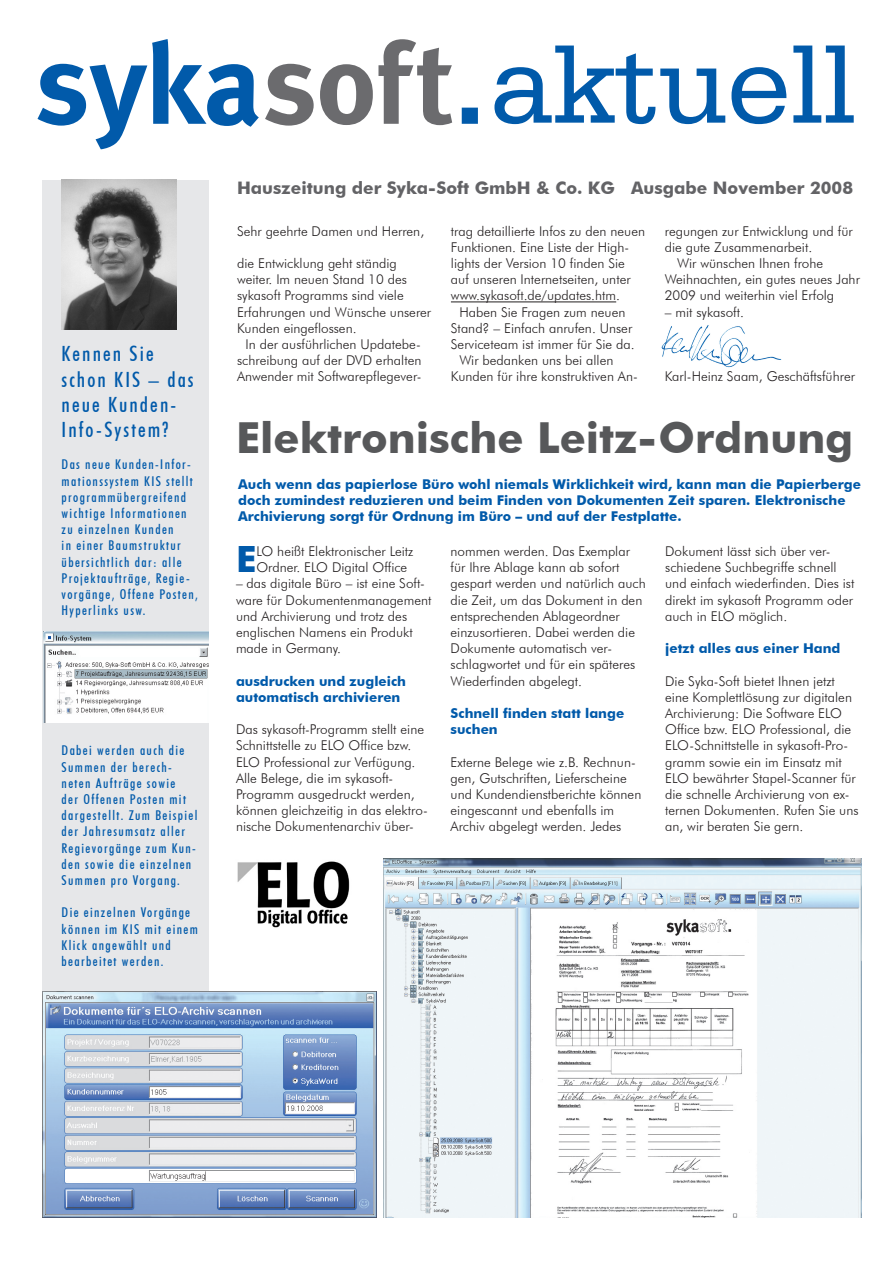
<style>
.page{position:relative;width:893px;height:1263px;background:#fff}
.page>*{position:absolute;margin:0;border:0;box-sizing:border-box;transform-origin:0 0}
.t1{font:700 42.75px "Futura BT";color:#57585a}
.t2{font:700 36.15px "Futura BT";color:#015aaa}
.t3{font:500 condensed 21px/25.2px "Futura BT";letter-spacing:.1em;color:#015aaa}
.t4{font:700 17.25px "Futura BT";color:#636366}
.t5{font:300 13.5px/16.2px "Futura BT";color:#231f20}
.t6{font:500 condensed 13.5px/16.2px "Futura BT";letter-spacing:.1em;color:#015aaa}
.t7{font:700 13.5px/16.2px "Futura BT";color:#015aaa}
</style>
<div class="page">
<img style="left:661px;top:325px;width:121px;height:43px">
<div style="left:43px;top:180px;width:166px;height:903px;background:#e6e7e9"></div>
<svg style="left:494px;top:46px;width:231px;height:78px"></svg>
<svg style="left:731px;top:67px;width:55px;height:57px"></svg>
<svg style="left:793px;top:46px;width:61px;height:77px"></svg>
<svg style="left:462px;top:108px;width:16px;height:16px"></svg>
<svg style="left:38px;top:39px;width:221px;height:110px"></svg>
<svg style="left:265px;top:64px;width:49px;height:62px"></svg>
<svg style="left:320px;top:39px;width:132px;height:86px"></svg>
<img style="left:62px;top:180px;width:115px;height:150px">
<img style="left:237px;top:861px;width:113px;height:67px">
<img style="left:383px;top:858px;width:478px;height:359px">
<img style="left:43px;top:992px;width:333px;height:225px">
<hr style="left:451px;top:302px;width:165px;height:1px;background:#231f20">
<img style="left:43px;top:632px;width:165px;height:91px">
<h3 class="t3" style="left:62px;top:341px;width:134px">Kennen Sie schon KIS – das neue Kunden-<br>Info-System?</h3>
<p class="t6" style="left:62px;top:456px;width:138px">Das neue Kunden-Infor&shy;mationssystem KIS stellt programmübergreifend wichtige Informationen zu einzelnen Kunden<br>in einer Baumstruktur übersichtlich dar: alle<br>Projektaufträge, Regie&shy;vorgänge, Offene Posten,<br>Hyperlinks usw.</p>
<p class="t6" style="left:62px;top:742px;width:137px">Dabei werden auch die<br>Summen der berech&shy;neten Aufträge sowie<br>der Offenen Posten mit dargestellt. Zum Beispiel der Jahresumsatz aller<br>Regievorgänge zum Kun&shy;den sowie die einzelnen<br>Summen pro Vorgang.</p>
<p class="t6" style="left:62px;top:904px;width:138px">Die einzelnen Vorgänge können im KIS mit einem<br>Klick angewählt und bearbeitet werden.</p>
<p class="t4" style="left:237px;top:177px;width:618px">Hauszeitung der Syka-Soft GmbH &amp; Co. KG Ausgabe November 2008</p>
<p class="t5" style="left:237px;top:223px;width:189px">Sehr geehrte Damen und Herren,</p>
<p class="t5" style="left:237px;top:255px;width:196px">die Entwicklung geht ständig weiter. Im neuen Stand 10 des sykasoft Programms sind viele<br>Erfahrungen und Wünsche unserer<br>Kunden eingeflossen.</p>
<p class="t5" style="left:237px;top:336px;width:186px;text-align:center">In der ausführlichen Updatebe&shy;schreibung auf der DVD erhalten<br>Anwender mit Softwarepflegever-</p>
<p class="t5" style="left:451px;top:223px;width:196px">trag detaillierte Infos zu den neuen Funktionen. Eine Liste der High&shy;lights der Version 10 finden Sie auf unseren Internetseiten, unter www.sykasoft.de/updates.htm.</p>
<p class="t5" style="left:459px;top:304px;width:167px">Haben Sie Fragen zum neuen</p>
<p class="t5" style="left:451px;top:320px;width:183px">Stand? – Einfach anrufen. Unser</p>
<p class="t5" style="left:451px;top:336px;width:185px">Serviceteam ist immer für Sie da.</p>
<p class="t5" style="left:459px;top:352px;width:156px">Wir bedanken uns bei allen</p>
<p class="t5" style="left:451px;top:368px;width:188px">Kunden für ihre konstruktiven An-</p>
<p class="t5" style="left:665px;top:223px;width:189px">regungen zur Entwicklung und für</p>
<p class="t5" style="left:665px;top:239px;width:149px">die gute Zusammenarbeit.</p>
<p class="t5" style="left:677px;top:255px;width:148px">Wir wünschen Ihnen frohe</p>
<p class="t5" style="left:665px;top:271px;width:197px">Weihnachten, ein gutes neues Jahr</p>
<p class="t5" style="left:665px;top:287px;width:171px">2009 und weiterhin viel Erfolg</p>
<p class="t5" style="left:665px;top:304px;width:81px">– mit sykasoft.</p>
<p class="t5" style="left:665px;top:368px;width:192px">Karl-Heinz Saam, Geschäftsführer</p>
<h1 class="t1" style="left:236px;top:412px;width:619px">Elektronische Leitz-Ordnung</h1>
<p class="t7" style="left:238px;top:476px;width:624px">Auch wenn das papierlose Büro wohl niemals Wirklichkeit wird, kann man die Papierberge doch zumindest reduzieren und beim Finden von Dokumenten Zeit sparen. Elektronische<br>Archivierung sorgt für Ordnung im Büro – und auf der Festplatte.</p>
<h2 class="t2" style="left:236px;top:537px;width:22px">E</h2>
<p class="t5" style="left:256px;top:543px;width:158px">LO heißt Elektronischer Leitz<br>Ordner. ELO Digital Office</p>
<p class="t5" style="left:236px;top:575px;width:197px">– das digitale Büro – ist eine Soft&shy;ware für Dokumentenmanagement und Archivierung und trotz des englischen Namens ein Produkt made in Germany.</p>
<p class="t7" style="left:236px;top:673px;width:172px">ausdrucken und zugleich automatisch archivieren</p>
<p class="t5" style="left:236px;top:721px;width:193px">Das sykasoft-Programm stellt eine<br>Schnittstelle zu ELO Office bzw.<br>ELO Professional zur Verfügung.<br>Alle Belege, die im sykasoft-<br>Programm ausgedruckt werden, können gleichzeitig in das elektro&shy;nische Dokumentenarchiv über-</p>
<p class="t5" style="left:451px;top:543px;width:197px">nommen werden. Das Exemplar für Ihre Ablage kann ab sofort gespart werden und natürlich auch die Zeit, um das Dokument in den entsprechenden Ablageordner einzusortieren. Dabei werden die<br>Dokumente automatisch ver&shy;schlagwortet und für ein späteres<br>Wiederfinden abgelegt.</p>
<p class="t7" style="left:451px;top:705px;width:175px">Schnell finden statt lange suchen</p>
<p class="t5" style="left:451px;top:754px;width:192px">Externe Belege wie z.B. Rechnun&shy;gen, Gutschriften, Lieferscheine und Kundendienstberichte können eingescannt und ebenfalls im<br>Archiv abgelegt werden. Jedes</p>
<p class="t5" style="left:665px;top:543px;width:191px">Dokument lässt sich über ver&shy;schiedene Suchbegriffe schnell und einfach wiederfinden. Dies ist direkt im sykasoft Programm oder auch in ELO möglich.</p>
<p class="t7" style="left:665px;top:640px;width:177px">jetzt alles aus einer Hand</p>
<p class="t5" style="left:665px;top:673px;width:195px">Die Syka-Soft bietet Ihnen jetzt eine Komplettlösung zur digitalen<br>Archivierung: Die Software ELO<br>Office bzw. ELO Professional, die<br>ELO-Schnittstelle in sykasoft-Pro&shy;gramm sowie ein im Einsatz mit<br>ELO bewährter Stapel-Scanner für die schnelle Archivierung von ex&shy;ternen Dokumenten. Rufen Sie uns an, wir beraten Sie gern.</p>
</div>
